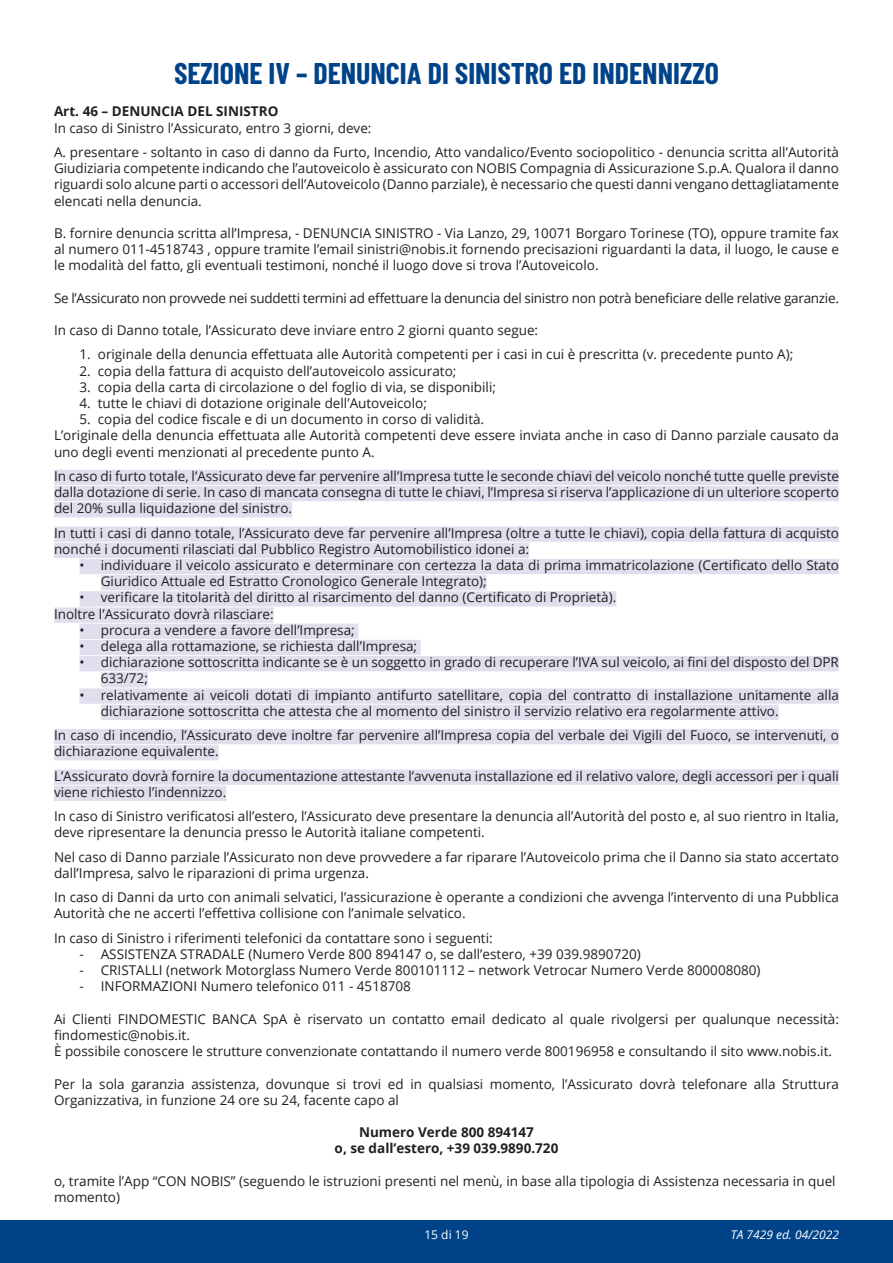
<style>
.page{position:relative;width:893px;height:1263px;background:#fff}
.page>*{position:absolute;margin:0;border:0;box-sizing:border-box;transform-origin:0 0}
.Titolo_1{font:700 30px "Barlow Condensed";color:#004389}
.Corpo_del_testo_2{font:13.5px/16.2px "Open Sans";color:#231f20}
.Elenco_numerato_a{font:13.5px/16.2px "Open Sans";color:#231f20}
.Normale{font:13.5px/16.2px "Open Sans";color:#231f20}
.Corpo_del_testo_2-2{font:13.5px "Open Sans";letter-spacing:-.02em;color:#231f20}
.Corpo_del_testo_2-3{font:700 13.5px "Open Sans";color:#231f20}
.Titolo_4{font:700 13.5px "Open Sans";color:#231f20}
.t1{font:italic 12px "Open Sans";color:#fff}
.t2{font:12px "Open Sans";color:#fff}
</style>
<div class="page">
<div style="left:0;top:1220px;width:893px;height:43px;background:#004389"></div>
<div style="left:54px;top:470px;width:785px;height:15px;background:#dfdfed"></div>
<div style="left:54px;top:486px;width:785px;height:15px;background:#dfdfed"></div>
<div style="left:54px;top:502px;width:238px;height:15px;background:#dfdfed"></div>
<div style="left:54px;top:526px;width:785px;height:16px;background:#dfdfed"></div>
<div style="left:54px;top:543px;width:475px;height:15px;background:#dfdfed"></div>
<div style="left:80px;top:559px;width:759px;height:15px;background:#dfdfed"></div>
<div style="left:101px;top:575px;width:386px;height:15px;background:#dfdfed"></div>
<div style="left:80px;top:591px;width:536px;height:15px;background:#dfdfed"></div>
<div style="left:54px;top:607px;width:220px;height:16px;background:#dfdfed"></div>
<div style="left:80px;top:624px;width:278px;height:15px;background:#dfdfed"></div>
<div style="left:80px;top:640px;width:341px;height:15px;background:#dfdfed"></div>
<div style="left:80px;top:656px;width:759px;height:15px;background:#dfdfed"></div>
<div style="left:101px;top:672px;width:47px;height:15px;background:#dfdfed"></div>
<div style="left:80px;top:688px;width:759px;height:16px;background:#dfdfed"></div>
<div style="left:101px;top:705px;width:678px;height:15px;background:#dfdfed"></div>
<div style="left:54px;top:729px;width:785px;height:15px;background:#dfdfed"></div>
<div style="left:54px;top:745px;width:165px;height:15px;background:#dfdfed"></div>
<div style="left:54px;top:769px;width:785px;height:16px;background:#dfdfed"></div>
<div style="left:54px;top:786px;width:172px;height:15px;background:#dfdfed"></div>
<p class="Titolo_1" style="left:174px;top:55px;width:546px">SEZIONE IV – DENUNCIA DI SINISTRO ED INDENNIZZO</p>
<p class="Titolo_4" style="left:54px;top:102px;width:226px">Art. 46 – DENUNCIA DEL SINISTRO</p>
<p class="Corpo_del_testo_2" style="left:54px;top:119px;width:319px">In caso di Sinistro l’Assicurato, entro 3 giorni, deve:</p>
<p class="Corpo_del_testo_2" style="left:54px;top:144px;width:786px;text-align:justify">A. presentare - soltanto in caso di danno da Furto, Incendio, Atto vandalico/Evento sociopolitico - denuncia scritta all’Autorità Giudiziaria competente indicando che l’autoveicolo è assicurato con NOBIS Compagnia di Assicurazione S.p.A. Qualora il danno riguardi solo alcune parti o accessori dell’Autoveicolo (Danno parziale), è necessario che questi danni vengano dettagliatamente elencati nella denuncia.</p>
<p class="Corpo_del_testo_2" style="left:54px;top:225px;width:786px;text-align:justify">B. fornire denuncia scritta all’Impresa, - DENUNCIA SINISTRO - Via Lanzo, 29, 10071 Borgaro Torinese (TO), oppure tramite fax al numero 011-4518743 , oppure tramite l’email sinistri@nobis.it fornendo precisazioni riguardanti la data, il luogo, le cause e le modalità del fatto, gli eventuali testimoni, nonché il luogo dove si trova l’Autoveicolo.</p>
<p class="Corpo_del_testo_2-2" style="left:54px;top:289px;width:786px">Se l’Assicurato non provvede nei suddetti termini ad effettuare la denuncia del sinistro non potrà beneficiare delle relative garanzie.</p>
<p class="Corpo_del_testo_2" style="left:54px;top:322px;width:486px">In caso di Danno totale, l’Assicurato deve inviare entro 2 giorni quanto segue:</p>
<p class="Elenco_numerato_a" style="left:80px;top:346px;width:715px">1. originale della denuncia effettuata alle Autorità competenti per i casi in cui è prescritta (v. precedente punto A);</p>
<p class="Elenco_numerato_a" style="left:80px;top:362px;width:378px">2. copia della fattura di acquisto dell’autoveicolo assicurato;</p>
<p class="Elenco_numerato_a" style="left:80px;top:378px;width:418px">3. copia della carta di circolazione o del foglio di via, se disponibili;</p>
<p class="Elenco_numerato_a" style="left:80px;top:395px;width:349px">4. tutte le chiavi di dotazione originale dell’Autoveicolo;</p>
<p class="Elenco_numerato_a" style="left:80px;top:411px;width:406px">5. copia del codice fiscale e di un documento in corso di validità.</p>
<p class="Corpo_del_testo_2" style="left:54px;top:427px;width:786px">L’originale della denuncia effettuata alle Autorità competenti deve essere inviata anche in caso di Danno parziale causato da uno degli eventi menzionati al precedente punto A.</p>
<p class="Normale" style="left:54px;top:468px;width:786px;text-align:justify">In caso di furto totale, l’Assicurato deve far pervenire all’Impresa tutte le seconde chiavi del veicolo nonché tutte quelle previste dalla dotazione di serie. In caso di mancata consegna di tutte le chiavi, l’Impresa si riserva l’applicazione di un ulteriore scoperto del 20% sulla liquidazione del sinistro.</p>
<p class="Normale" style="left:54px;top:524px;width:786px">In tutti i casi di danno totale, l’Assicurato deve far pervenire all’Impresa (oltre a tutte le chiavi), copia della fattura di acquisto nonché i documenti rilasciati dal Pubblico Registro Automobilistico idonei a:</p>
<p class="Elenco_numerato_a" style="left:101px;top:557px;width:740px;text-indent:-21px">• individuare il veicolo assicurato e determinare con certezza la data di prima immatricolazione (Certificato dello Stato<br>Giuridico Attuale ed Estratto Cronologico Generale Integrato);</p>
<p class="Elenco_numerato_a" style="left:80px;top:589px;width:538px">• verificare la titolarità del diritto al risarcimento del danno (Certificato di Proprietà).</p>
<p class="Elenco_numerato_a" style="left:54px;top:605px;width:221px">Inoltre l’Assicurato dovrà rilasciare:</p>
<p class="Elenco_numerato_a" style="left:80px;top:621px;width:277px">• procura a vendere a favore dell’Impresa;</p>
<p class="Elenco_numerato_a" style="left:80px;top:638px;width:339px">• delega alla rottamazione, se richiesta dall’Impresa;</p>
<p class="Elenco_numerato_a" style="left:101px;top:654px;width:740px;text-indent:-21px">• dichiarazione sottoscritta indicante se è un soggetto in grado di recuperare l’IVA sul veicolo, ai fini del disposto del DPR<br>633/72;</p>
<p class="Elenco_numerato_a" style="left:101px;top:686px;width:740px;text-indent:-21px">• relativamente ai veicoli dotati di impianto antifurto satellitare, copia del contratto di installazione unitamente alla dichiarazione sottoscritta che attesta che al momento del sinistro il servizio relativo era regolarmente attivo.</p>
<p class="Normale" style="left:54px;top:727px;width:786px">In caso di incendio, l’Assicurato deve inoltre far pervenire all’Impresa copia del verbale dei Vigili del Fuoco, se intervenuti, o dichiarazione equivalente.</p>
<p class="Normale" style="left:54px;top:767px;width:786px">L’Assicurato dovrà fornire la documentazione attestante l’avvenuta installazione ed il relativo valore, degli accessori per i quali viene richiesto l’indennizzo.</p>
<p class="Corpo_del_testo_2" style="left:54px;top:808px;width:786px">In caso di Sinistro verificatosi all’estero, l’Assicurato deve presentare la denuncia all’Autorità del posto e, al suo rientro in Italia, deve ripresentare la denuncia presso le Autorità italiane competenti.</p>
<p class="Corpo_del_testo_2" style="left:54px;top:848px;width:786px">Nel caso di Danno parziale l’Assicurato non deve provvedere a far riparare l’Autoveicolo prima che il Danno sia stato accertato dall’Impresa, salvo le riparazioni di prima urgenza.</p>
<p class="Corpo_del_testo_2" style="left:54px;top:889px;width:786px">In caso di Danni da urto con animali selvatici, l’assicurazione è operante a condizioni che avvenga l’intervento di una Pubblica<br>Autorità che ne accerti l’effettiva collisione con l’animale selvatico.</p>
<p class="Corpo_del_testo_2" style="left:54px;top:929px;width:440px">In caso di Sinistro i riferimenti telefonici da contattare sono i seguenti:</p>
<p class="Elenco_numerato_a" style="left:80px;top:945px;width:563px">- ASSISTENZA STRADALE (Numero Verde 800 894147 o, se dall’estero, +39 039.9890720)</p>
<p class="Elenco_numerato_a" style="left:80px;top:962px;width:683px">- CRISTALLI (network Motorglass Numero Verde 800101112 – network Vetrocar Numero Verde 800008080)</p>
<p class="Elenco_numerato_a" style="left:80px;top:978px;width:333px">- INFORMAZIONI Numero telefonico 011 - 4518708</p>
<p class="Corpo_del_testo_2" style="left:54px;top:1010px;width:786px">Ai Clienti FINDOMESTIC BANCA SpA è riservato un contatto email dedicato al quale rivolgersi per qualunque necessità: findomestic@nobis.it.</p>
<p class="Corpo_del_testo_2" style="left:54px;top:1043px;width:780px">È possibile conoscere le strutture convenzionate contattando il numero verde 800196958 e consultando il sito www.nobis.it.</p>
<p class="Corpo_del_testo_2" style="left:54px;top:1075px;width:786px">Per la sola garanzia assistenza, dovunque si trovi ed in qualsiasi momento, l’Assicurato dovrà telefonare alla Struttura<br>Organizzativa, in funzione 24 ore su 24, facente capo al</p>
<p class="Corpo_del_testo_2-3" style="left:359px;top:1123px;width:176px">Numero Verde 800 894147</p>
<p class="Corpo_del_testo_2-3" style="left:335px;top:1139px;width:225px">o, se dall’estero, +39 039.9890.720</p>
<p class="Corpo_del_testo_2" style="left:54px;top:1172px;width:783px">o, tramite l’App “CON NOBIS” (seguendo le istruzioni presenti nel menù, in base alla tipologia di Assistenza necessaria in quel momento)</p>
<p class="t1" style="left:731px;top:1227px;width:110px">TA 7429 ed. 04/2022</p>
<p class="t2" style="left:424px;top:1227px;width:46px">15 di 19</p>
</div>
